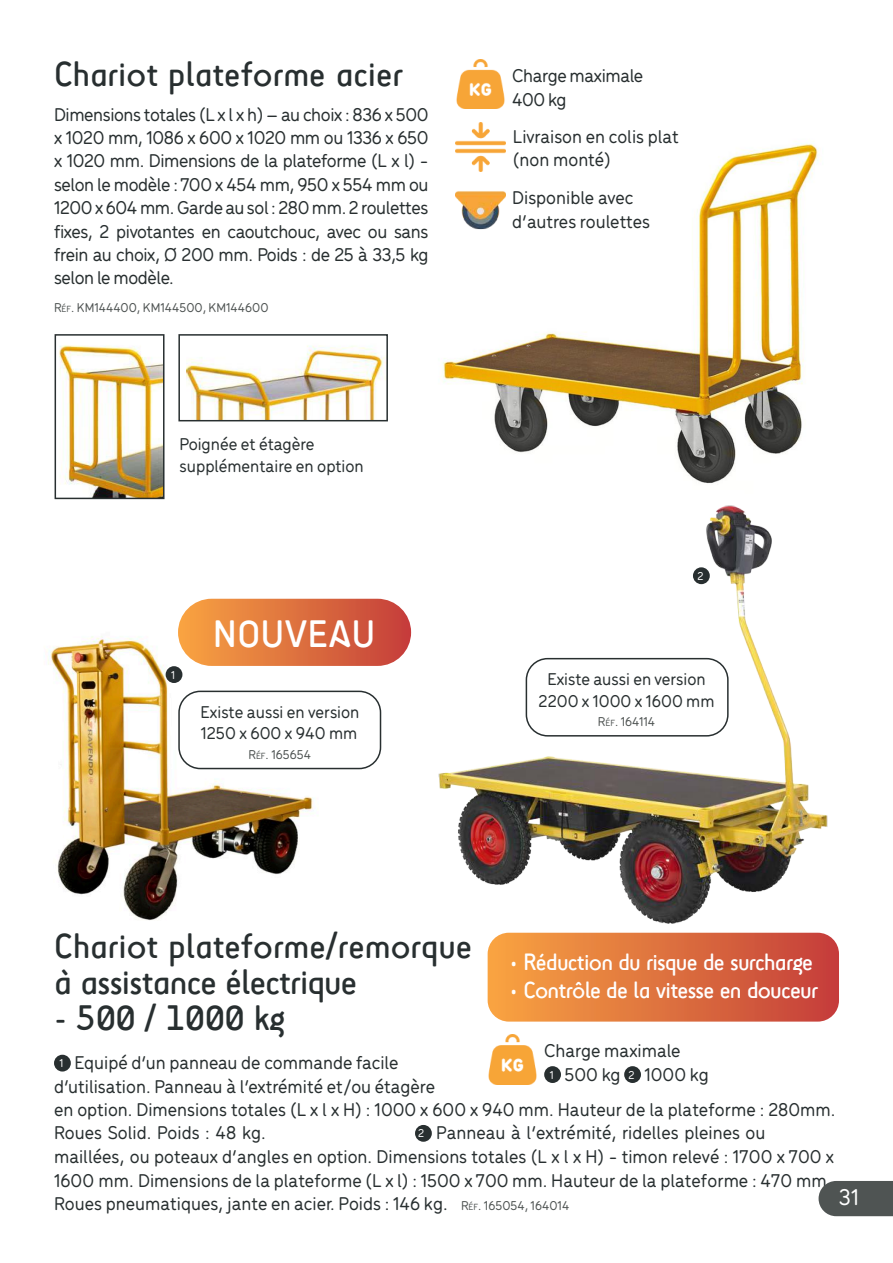
<style>
.page{position:relative;width:893px;height:1263px;background:#fff}
.page>*{position:absolute;margin:0;border:0;box-sizing:border-box;transform-origin:0 0}
.t1{font:38.85px "Sci Fly Sans";letter-spacing:.015em;color:#fff}
.t2{font:36px/36px "Sci Fly Sans";color:#282f30}
.t3{font:36px "Sci Fly Sans";letter-spacing:-.02em;color:#282f30}
.t4{font:24px "Sci Fly Sans";letter-spacing:-.03em;color:#fff}
.t5{font:500 24px "Menco";color:#fff}
.t6{font:500 19.5px/23.4px "Menco";color:#282f30}
.t7{font:500 19.5px/23.4px "Menco";letter-spacing:-.02em;color:#282f30}
.t8{font:500 18px/21.6px "Menco";color:#282f30}
.t9{font:500 13.5px "Menco";color:#4f5453}
.t10{font:500 12px "Menco";color:#fff}
.s1{font-size:9.45px}
.s2{font-size:12px;color:#fff}
.s3{font-size:13.5px;color:#4f5453}
.s4{font-size:9.45px;color:#4f5453}
</style>
<div class="page">
<img style="left:48px;top:598px;width:317px;height:323px">
<img style="left:442px;top:141px;width:378px;height:343px">
<div style="left:54px;top:1055px;width:17px;height:16px;background:#282f30;border-radius:50%"></div>
<div style="left:415px;top:1125px;width:17px;height:17px;background:#282f30;border-radius:50%"></div>
<div style="left:166px;top:666px;width:16px;height:17px;background:#282f30;border-radius:50%"></div>
<div style="left:178px;top:599px;width:233px;height:67px;background:linear-gradient(to right,#f8a542,#c43e3b);border-radius:34px"></div>
<img style="left:187px;top:345px;width:198px;height:73px">
<div style="left:178px;top:334px;width:210px;height:87px;border:2px solid #282f30"></div>
<img style="left:59px;top:345px;width:103px;height:151px">
<div style="left:55px;top:334px;width:110px;height:165px;border:2px solid #282f30"></div>
<div style="left:178px;top:691px;width:203px;height:78px;border:2px solid #282f30;border-radius:21px"></div>
<div style="left:488px;top:933px;width:351px;height:88px;background:linear-gradient(to right,#f8a442,#c43e3b);border-radius:21px"></div>
<img style="left:438px;top:505px;width:391px;height:431px">
<div style="left:544px;top:1066px;width:17px;height:17px;background:#282f30;border-radius:50%"></div>
<div style="left:624px;top:1066px;width:17px;height:17px;background:#282f30;border-radius:50%"></div>
<img style="left:488px;top:1034px;width:49px;height:50px">
<img style="left:456px;top:59px;width:49px;height:50px">
<img style="left:456px;top:122px;width:49px;height:50px">
<img style="left:456px;top:185px;width:49px;height:48px">
<div style="left:819px;top:1181px;width:74px;height:35px;background:#4f5453"></div>
<h2 class="t2" style="left:54px;top:56px;width:350px">Chariot plateforme acier</h2>
<p class="t6" style="left:54px;top:101px;width:376px;text-align:justify">Dimensions totales (L x l x h) – au choix : 836 x 500 x 1020 mm, 1086 x 600 x 1020 mm ou 1336 x 650 x 1020 mm. Dimensions de la plateforme (L x l) - selon le modèle : 700 x 454 mm, 950 x 554 mm ou 1200 x 604 mm. Garde au sol : 280 mm. 2 roulettes fixes, 2 pivotantes en caoutchouc, avec ou sans frein au choix, Ø 200 mm. Poids : de 25 à 33,5 kg selon le modèle.</p>
<p class="t9" style="left:54px;top:298px;width:216px">R<span class="s1">éf</span>. KM144400, KM144500, KM144600</p>
<p class="t8" style="left:180px;top:432px;width:186px">Poignée et étagère supplémentaire en option</p>
<p class="t10" style="left:171px;top:666px;width:5px">1</p>
<h1 class="t1" style="left:213px;top:611px;width:163px">NOUVEAU</h1>
<p class="t8" style="left:201px;top:700px;width:160px">Existe aussi en version<br>1250 x 600 x 940 mm</p>
<p class="t9" style="left:248px;top:745px;width:64px">R<span class="s1">éf</span>. 165654</p>
<p class="t7" style="left:512px;top:63px;width:133px">Charge maximale<br>400 kg</p>
<p class="t6" style="left:513px;top:123px;width:167px">Livraison en colis plat (non monté)</p>
<p class="t6" style="left:512px;top:185px;width:139px">Disponible avec d’autres roulettes</p>
<p class="t10" style="left:697px;top:567px;width:8px">2</p>
<p class="t8" style="left:539px;top:667px;width:177px;text-align:center">Existe aussi en version<br>2200 x 1000 x 1600 mm</p>
<p class="t9" style="left:598px;top:712px;width:59px">R<span class="s1">éf</span>. 164114</p>
<h2 class="t2" style="left:54px;top:928px;width:419px">Chariot plateforme/remorque à assistance électrique</h2>
<h2 class="t3" style="left:54px;top:997px;width:232px">- 500 / 1000 kg</h2>
<p class="t6" style="left:54px;top:1050px;width:783px"><span class="s2">1</span> Equipé d’un panneau de commande facile<br>d’utilisation. Panneau à l’extrémité et/ou étagère<br>en option. Dimensions totales (L x l x H) : 1000 x 600 x 940 mm. Hauteur de la plateforme : 280mm.<br>Roues Solid. Poids : 48 kg.</p>
<p class="t4" style="left:509px;top:947px;width:305px">• Réduction du risque de surcharge</p>
<p class="t4" style="left:509px;top:976px;width:310px">• Contrôle de la vitesse en douceur</p>
<p class="t6" style="left:544px;top:1038px;width:166px">Charge maximale<br><span class="s2">1</span> 500 kg <span class="s2">2</span> 1000 kg</p>
<p class="t6" style="left:54px;top:1120px;width:782px;text-indent:364px"><span class="s2">2</span> Panneau à l’extrémité, ridelles pleines ou maillées, ou poteaux d’angles en option. Dimensions totales (L x l x H) - timon relevé : 1700 x 700 x 1600 mm. Dimensions de la plateforme (L x l) : 1500 x 700 mm. Hauteur de la plateforme : 470 mm.<br>Roues pneumatiques, jante en acier. Poids : 146 kg. <span class="s3">R</span><span class="s4">éf</span><span class="s3">. 165054, 164014</span></p>
<p class="t5" style="left:839px;top:1180px;width:21px">31</p>
</div>
